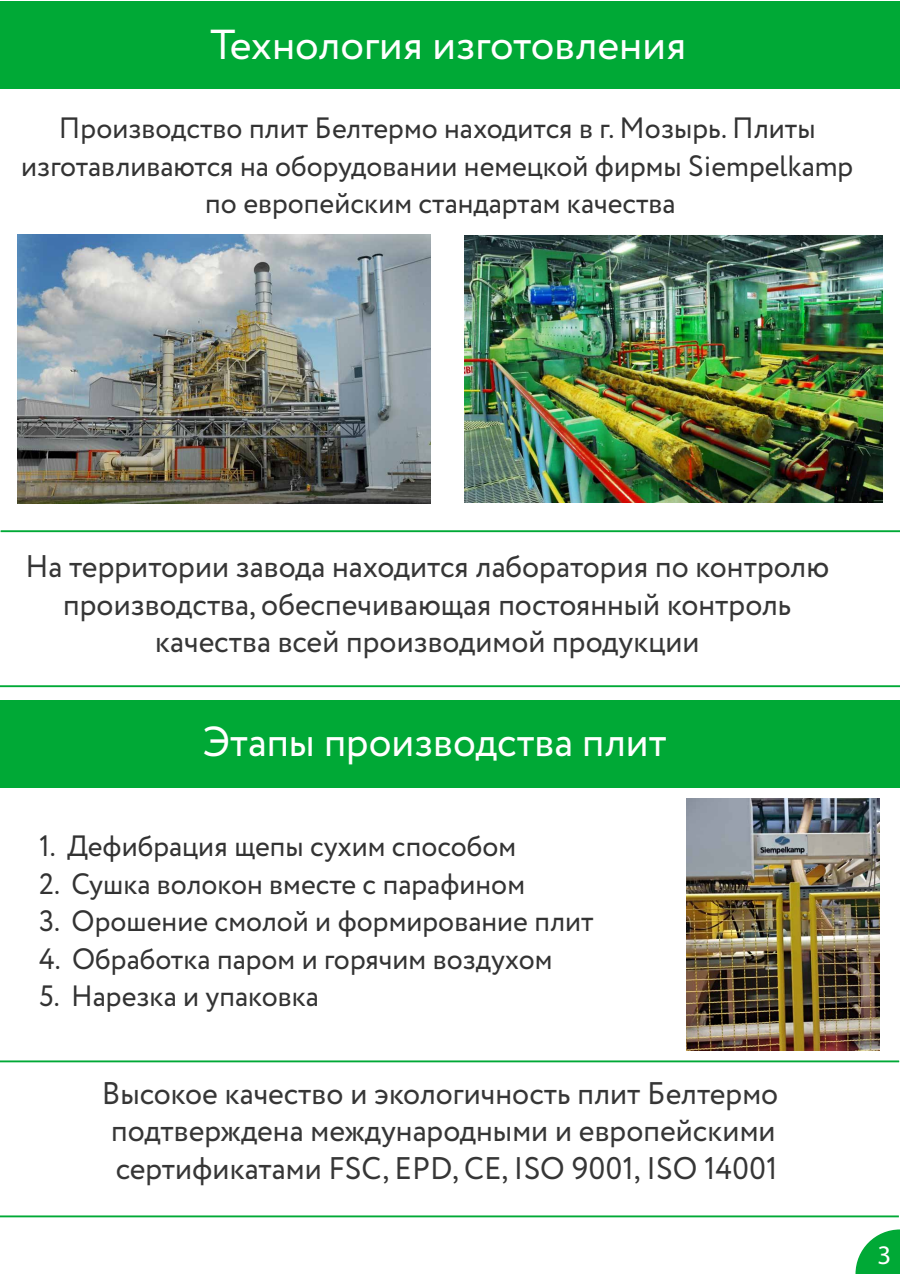
<style>
.page{position:relative;width:900px;height:1274px;background:#fff}
.page>*{position:absolute;margin:0;border:0;box-sizing:border-box;transform-origin:0 0}
.t1{font:41.88px "Circe";color:#fff}
.t2{font:31.25px/37.5px "Circe";color:#363636;text-align:center}
.t3{font:29.38px/37.5px "Circe";color:#333;text-align:center}
.t4{font:26.88px "Myriad Pro";color:#fff}
</style>
<div class="page">
<div style="left:0;top:1px;width:900px;height:88px;background:#00a936"></div>
<div style="left:0;top:700px;width:900px;height:88px;background:#00a936"></div>
<img style="left:464px;top:236px;width:419px;height:266px">
<img style="left:18px;top:235px;width:413px;height:268px">
<img style="left:686px;top:798px;width:193px;height:251px">
<hr style="left:1px;top:530px;width:899px;height:2px;background:#00a936">
<hr style="left:0;top:685px;width:900px;height:2px;background:#00a936">
<hr style="left:0;top:1060px;width:899px;height:2px;background:#00a936">
<hr style="left:0;top:1215px;width:899px;height:2px;background:#00a936">
<svg style="left:856px;top:1229px;width:44px;height:44px"></svg>
<h1 class="t1" style="left:211px;top:17px;width:477px">Технология изготовления</h1>
<p class="t3" style="left:21px;top:110px;width:834px">Производство плит Белтермо находится в г. Мозырь. Плиты изготавливаются на оборудовании немецкой фирмы Siempelkamp по европейским стандартам качества</p>
<p class="t2" style="left:25px;top:549px;width:805px">На территории завода находится лаборатория по контролю производства, обеспечивающая постоянный контроль качества всей производимой продукции</p>
<h1 class="t1" style="left:203px;top:714px;width:465px">Этапы производства плит</h1>
<p class="t3" style="left:39px;top:828px;width:479px">1. Дефибрация щепы сухим способом</p>
<p class="t3" style="left:39px;top:865px;width:488px">2. Сушка волокон вместе с парафином</p>
<p class="t3" style="left:39px;top:903px;width:556px">3. Орошение смолой и формирование плит</p>
<p class="t3" style="left:39px;top:940px;width:515px">4. Обработка паром и горячим воздухом</p>
<p class="t3" style="left:39px;top:978px;width:281px">5. Нарезка и упаковка</p>
<p class="t2" style="left:102px;top:1075px;width:678px">Высокое качество и экологичность плит Белтермо подтверждена международными и европейскими сертификатами FSC, EPD, CE, ISO 9001, ISO 14001</p>
<p class="t4" style="left:878px;top:1237px;width:15px">3</p>
</div>
